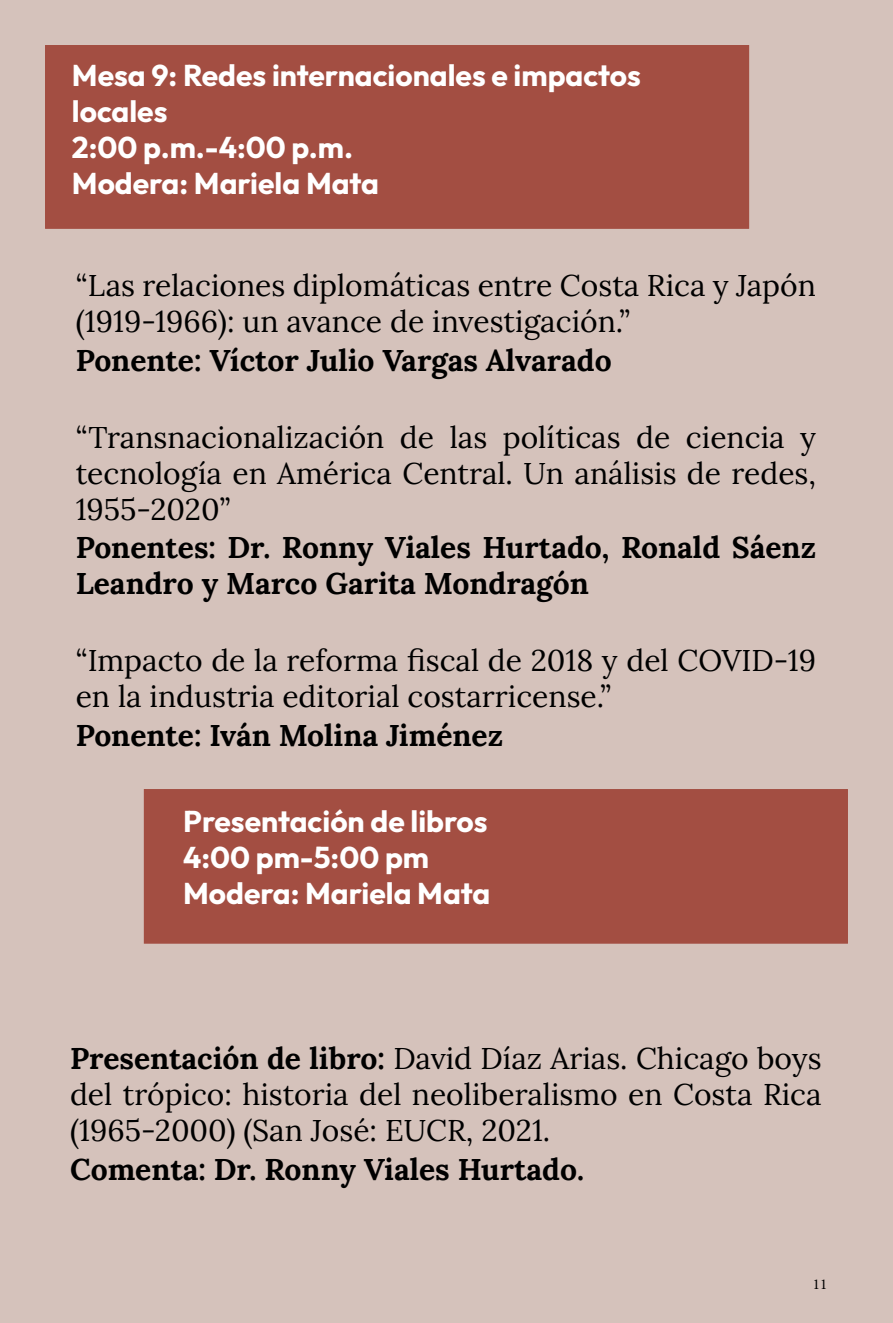
<style>
.page{position:relative;width:893px;height:1323px;background:#fff}
.page>*{position:absolute;margin:0;border:0;box-sizing:border-box;transform-origin:0 0}
.t1{font:30px/36px "Lora";color:#000}
.t2{font:700 30px/36px "Lora";color:#000}
.t3{font:700 30px/36px "Outfit";color:#fff}
.t4{font:15px "Minion Pro";color:#000}
.s1{font-weight:700}
</style>
<div class="page">
<div style="left:0;top:0;width:892px;height:1322px;background:#d5c2bb"></div>
<div style="left:45px;top:45px;width:704px;height:184px;background:#a34e42;border:1px solid #a34e42"></div>
<div style="left:144px;top:789px;width:704px;height:154px;background:#a34e42"></div>
<p class="t3" style="left:72px;top:57px;width:570px">Mesa 9: Redes internacionales e impactos locales</p>
<p class="t3" style="left:72px;top:129px;width:283px">2:00 p.m.-4:00 p.m.</p>
<p class="t3" style="left:72px;top:165px;width:309px">Modera: Mariela Mata</p>
<p class="t1" style="left:76px;top:265px;width:741px">“Las relaciones diplomáticas entre Costa Rica y Japón (1919-1966): un avance de investigación.”</p>
<p class="t2" style="left:76px;top:340px;width:537px">Ponente: Víctor Julio Vargas Alvarado</p>
<p class="t1" style="left:76px;top:417px;width:742px;text-align:justify">“Transnacionalización de las políticas de ciencia y tecnología en América Central. Un análisis de redes, 1955-2020”</p>
<p class="t2" style="left:76px;top:527px;width:742px">Ponentes: Dr. Ronny Viales Hurtado, Ronald Sáenz<br>Leandro y Marco Garita Mondragón</p>
<p class="t1" style="left:76px;top:640px;width:742px">“Impacto de la reforma fiscal de 2018 y del COVID-19 en la industria editorial costarricense.”</p>
<p class="t2" style="left:76px;top:715px;width:429px">Ponente: Iván Molina Jiménez</p>
<p class="t3" style="left:183px;top:803px;width:306px">Presentación de libros</p>
<p class="t3" style="left:183px;top:839px;width:247px">4:00 pm-5:00 pm</p>
<p class="t3" style="left:183px;top:875px;width:309px">Modera: Mariela Mata</p>
<p class="t1" style="left:70px;top:1038px;width:753px;text-align:justify"><span class="s1">Presentación de libro:</span> David Díaz Arias. Chicago boys del trópico: historia del neoliberalismo en Costa Rica (1965-2000) (San José: EUCR, 2021.</p>
<p class="t2" style="left:70px;top:1149px;width:515px">Comenta: Dr. Ronny Viales Hurtado.</p>
<p class="t4" style="left:812px;top:1274px;width:16px">11</p>
</div>
